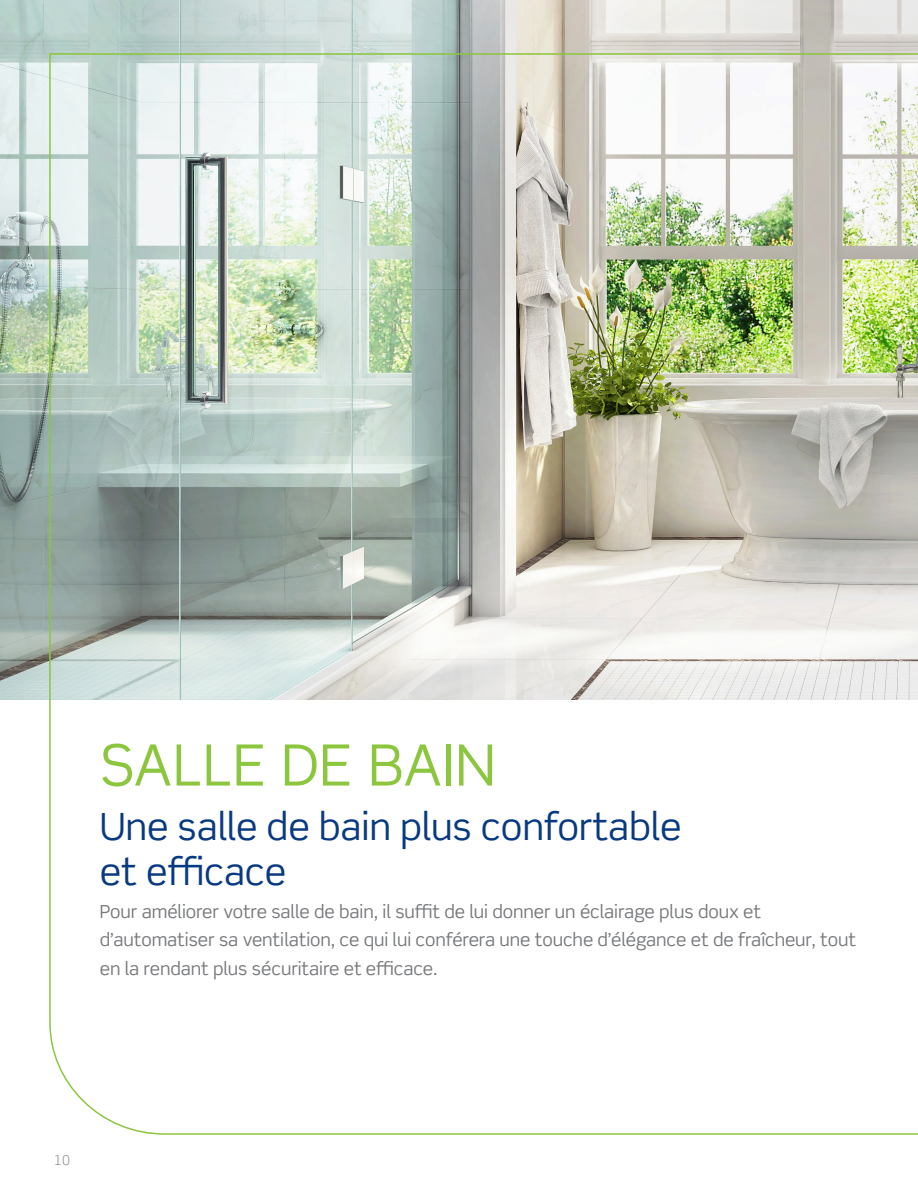
<style>
.page{position:relative;width:918px;height:1188px;background:#fff}
.page>*{position:absolute;margin:0;border:0;box-sizing:border-box;transform-origin:0 0}
.t1{font:57px "Scene Std";letter-spacing:.015em;color:#8bc63e}
.t2{font:37.5px/45px "Scene Std";letter-spacing:-.005em;color:#083981}
.t3{font:18px/28.5px "Scene Std";letter-spacing:-.005em;color:#76787b}
.t4{font:300 13.5px "Scene Std";color:#787a7d}
</style>
<div class="page">
<img style="left:0;top:0;width:918px;height:700px">
<img style="left:48px;top:53px;width:870px;height:1082px">
<p class="t1" style="left:100px;top:729px;width:397px">SALLE DE BAIN</p>
<p class="t2" style="left:100px;top:803px;width:583px">Une salle de bain plus confortable et efficace</p>
<p class="t3" style="left:100px;top:897px;width:758px">Pour améliorer votre salle de bain, il suffit de lui donner un éclairage plus doux et d’automatiser sa ventilation, ce qui lui conférera une touche d’élégance et de fraîcheur, tout en la rendant plus sécuritaire et efficace.</p>
<p class="t4" style="left:54px;top:1152px;width:17px">10</p>
</div>
